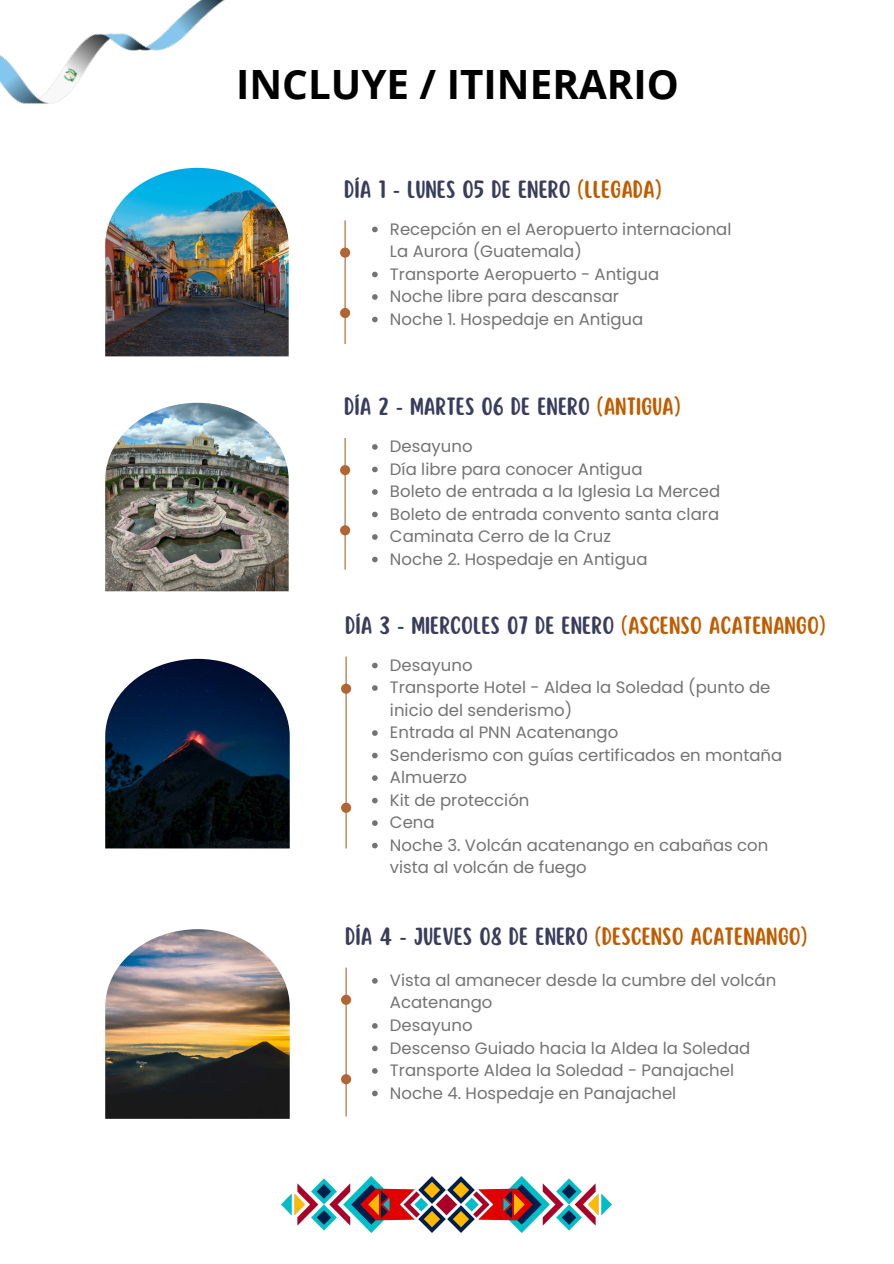
<style>
.page{position:relative;width:894px;height:1264px;background:#fff}
.page>*{position:absolute;margin:0;border:0;box-sizing:border-box;transform-origin:0 0}
.t1{font:700 40.35px "Open Sans";color:#000}
.t2{font:21.75px "Scripter";color:#3a3c5b}
.t3{font:16.5px/22.5px "Poppins";color:#737373}
.s1{color:#c05c00}
</style>
<div class="page">
<img style="left:105px;top:168px;width:183px;height:188px">
<hr style="left:344px;top:220px;width:1px;height:124px;background:#b26432">
<div style="left:340px;top:247px;width:10px;height:11px;background:#b26432;border-radius:50%"></div>
<img style="left:105px;top:403px;width:183px;height:188px">
<hr style="left:344px;top:438px;width:1px;height:131px;background:#b26432">
<div style="left:340px;top:465px;width:10px;height:10px;background:#b26432;border-radius:50%"></div>
<div style="left:340px;top:525px;width:10px;height:10px;background:#b26432;border-radius:50%"></div>
<img style="left:105px;top:659px;width:185px;height:189px">
<hr style="left:345px;top:656px;width:1px;height:192px;background:#b26432">
<div style="left:341px;top:683px;width:10px;height:10px;background:#b26432;border-radius:50%"></div>
<div style="left:341px;top:802px;width:10px;height:10px;background:#b26432;border-radius:50%"></div>
<div style="left:340px;top:308px;width:10px;height:10px;background:#b26432;border-radius:50%"></div>
<img style="left:105px;top:929px;width:185px;height:189px">
<hr style="left:345px;top:967px;width:1px;height:149px;background:#b26432">
<div style="left:341px;top:994px;width:10px;height:10px;background:#b26432;border-radius:50%"></div>
<div style="left:341px;top:1074px;width:10px;height:10px;background:#b26432;border-radius:50%"></div>
<img style="left:282px;top:1176px;width:329px;height:56px">
<svg style="left:372px;top:227px;width:5px;height:5px"></svg>
<svg style="left:372px;top:272px;width:5px;height:5px"></svg>
<svg style="left:372px;top:294px;width:5px;height:6px"></svg>
<svg style="left:372px;top:317px;width:5px;height:5px"></svg>
<svg style="left:372px;top:444px;width:5px;height:6px"></svg>
<svg style="left:372px;top:466px;width:5px;height:6px"></svg>
<svg style="left:372px;top:489px;width:5px;height:6px"></svg>
<svg style="left:372px;top:511px;width:5px;height:6px"></svg>
<svg style="left:372px;top:534px;width:5px;height:6px"></svg>
<svg style="left:372px;top:556px;width:5px;height:6px"></svg>
<svg style="left:372px;top:662px;width:5px;height:6px"></svg>
<svg style="left:372px;top:685px;width:5px;height:6px"></svg>
<svg style="left:372px;top:730px;width:5px;height:6px"></svg>
<svg style="left:372px;top:752px;width:5px;height:6px"></svg>
<svg style="left:372px;top:775px;width:5px;height:6px"></svg>
<svg style="left:372px;top:797px;width:5px;height:6px"></svg>
<svg style="left:372px;top:820px;width:5px;height:6px"></svg>
<svg style="left:372px;top:842px;width:5px;height:6px"></svg>
<svg style="left:372px;top:978px;width:5px;height:5px"></svg>
<svg style="left:372px;top:1023px;width:5px;height:5px"></svg>
<svg style="left:372px;top:1045px;width:5px;height:6px"></svg>
<svg style="left:372px;top:1068px;width:5px;height:5px"></svg>
<svg style="left:372px;top:1090px;width:5px;height:6px"></svg>
<img style="left:0;top:0;width:225px;height:104px">
<h2 class="t1" style="left:236px;top:56px;width:444px">INCLUYE / ITINERARIO</h2>
<p class="t2" style="left:344px;top:178px;width:319px">DÍA 1 - LUNES 05 DE ENERO <span class="s1">(LLEGADA)</span></p>
<p class="t3" style="left:390px;top:217px;width:343px">Recepción en el Aeropuerto internacional<br>La Aurora (Guatemala)</p>
<p class="t3" style="left:390px;top:262px;width:270px">Transporte Aeropuerto - Antigua</p>
<p class="t3" style="left:390px;top:285px;width:230px">Noche libre para descansar</p>
<p class="t3" style="left:390px;top:307px;width:255px">Noche 1. Hospedaje en Antigua</p>
<h2 class="t2" style="left:344px;top:396px;width:338px">DÍA 2 - MARTES 06 DE ENERO <span class="s1">(ANTIGUA)</span></h2>
<p class="t3" style="left:390px;top:435px;width:84px">Desayuno</p>
<p class="t3" style="left:390px;top:457px;width:254px">Día libre para conocer Antigua</p>
<p class="t3" style="left:390px;top:480px;width:331px">Boleto de entrada a la Iglesia La Merced</p>
<p class="t3" style="left:390px;top:502px;width:330px">Boleto de entrada convento santa clara</p>
<p class="t3" style="left:390px;top:525px;width:222px">Caminata Cerro de la Cruz</p>
<p class="t3" style="left:390px;top:547px;width:259px">Noche 2. Hospedaje en Antigua</p>
<p class="t2" style="left:345px;top:614px;width:482px">DÍA 3 - MIERCOLES 07 DE ENERO <span class="s1">(ASCENSO ACATENANGO)</span></p>
<p class="t3" style="left:390px;top:653px;width:84px">Desayuno</p>
<h2 class="t3" style="left:390px;top:676px;width:382px">Transporte Hotel - Aldea la Soledad (punto de inicio del senderismo)</h2>
<p class="t3" style="left:390px;top:721px;width:230px">Entrada al PNN Acatenango</p>
<p class="t3" style="left:390px;top:743px;width:393px">Senderismo con guías certificados en montaña</p>
<p class="t3" style="left:390px;top:766px;width:79px">Almuerzo</p>
<p class="t3" style="left:390px;top:788px;width:141px">Kit de protección</p>
<p class="t3" style="left:390px;top:811px;width:46px">Cena</p>
<p class="t3" style="left:390px;top:833px;width:380px">Noche 3. Volcán acatenango en cabañas con vista al volcán de fuego</p>
<p class="t2" style="left:345px;top:925px;width:463px">DÍA 4 - JUEVES 08 DE ENERO <span class="s1">(DESCENSO ACATENANGO)</span></p>
<p class="t3" style="left:390px;top:968px;width:388px">Vista al amanecer desde la cumbre del volcán<br>Acatenango</p>
<p class="t3" style="left:390px;top:1013px;width:84px">Desayuno</p>
<p class="t3" style="left:390px;top:1036px;width:362px">Descenso Guiado hacia la Aldea la Soledad</p>
<h2 class="t3" style="left:390px;top:1058px;width:345px">Transporte Aldea la Soledad - Panajachel</h2>
<p class="t3" style="left:390px;top:1081px;width:288px">Noche 4. Hospedaje en Panajachel</p>
</div>
